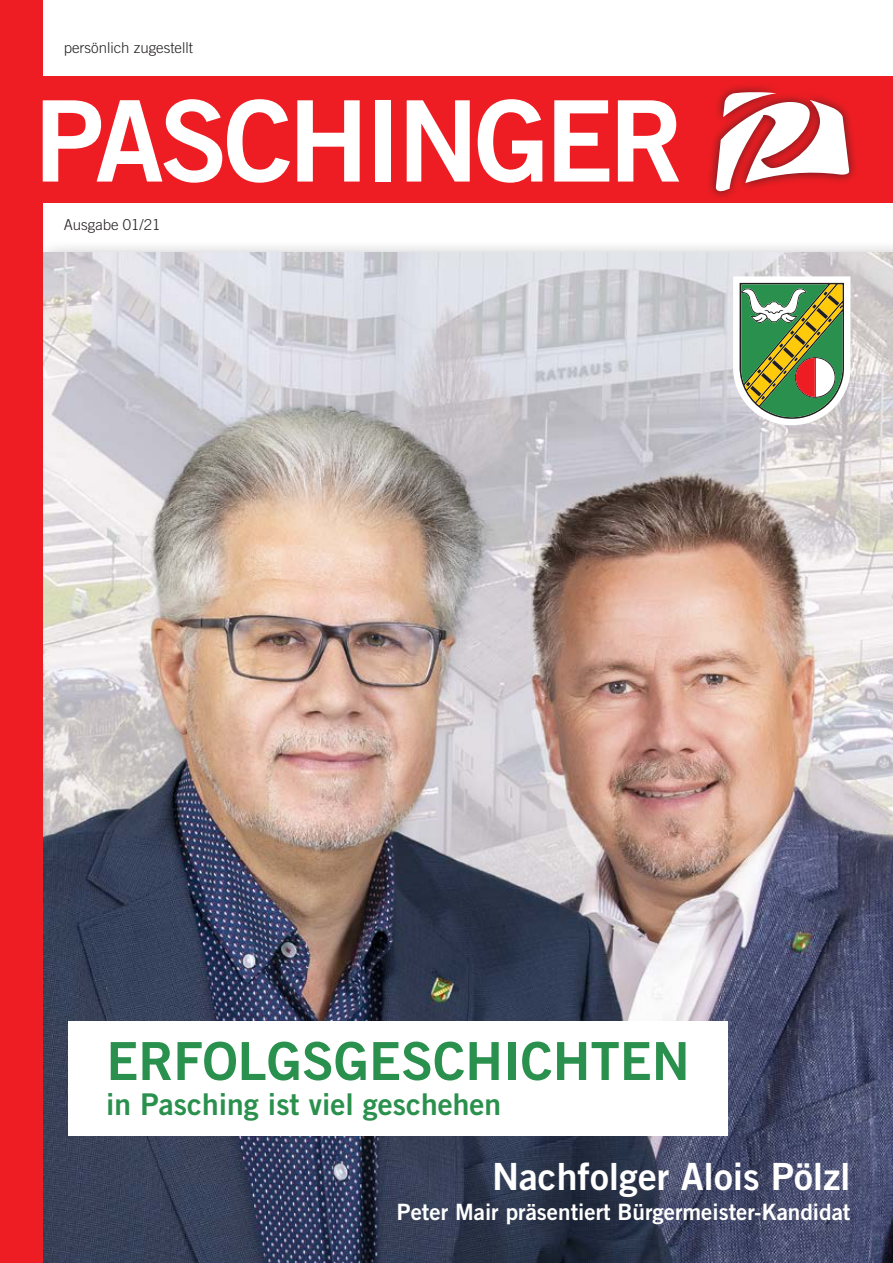
<style>
.page{position:relative;width:893px;height:1263px;background:#fff}
.page>*{position:absolute;margin:0;border:0;box-sizing:border-box;transform-origin:0 0}
.t1{font:112.5px "Trade Gothic LT Std Bd 2";letter-spacing:-.04em;color:#fff}
.t2{font:52.5px "Trade Gothic LT Std Bd 2";color:#2a904d}
.t3{font:37.5px "Trade Gothic LT Std Bd 2";color:#fff}
.t4{font:30px "Trade Gothic LT Std Bd 2";color:#2a904d}
.t5{font:22.5px "Trade Gothic LT Std Bd 2";color:#fff}
.t6{font:300 15px "Trade Gothic LT Std";color:#231f20}
</style>
<div class="page">
<div style="left:0;top:77px;width:893px;height:126px;background:#ee1d23"></div>
<img style="left:43px;top:253px;width:850px;height:1010px">
<div style="left:706px;top:82px;width:153px;height:119px;background:#231f20;opacity:.75"></div>
<svg style="left:715px;top:92px;width:134px;height:100px"></svg>
<div style="left:68px;top:1020px;width:660px;height:115px;background:#fff"></div>
<div style="left:0;top:0;width:43px;height:1263px;background:#ee1d23"></div>
<svg style="left:732px;top:275px;width:120px;height:172px"></svg>
<p class="t6" style="left:64px;top:39px;width:131px">persönlich zugestellt</p>
<p class="t1" style="left:35px;top:72px;width:651px">PASCHINGER</p>
<p class="t6" style="left:64px;top:215px;width:98px">Ausgabe 01/21</p>
<p class="t2" style="left:106px;top:1029px;width:585px">ERFOLGSGESCHICHTEN</p>
<p class="t4" style="left:106px;top:1085px;width:396px">in Pasching ist viel geschehen</p>
<p class="t3" style="left:492px;top:1154px;width:360px">Nachfolger Alois Pölzl</p>
<p class="t5" style="left:397px;top:1198px;width:455px">Peter Mair präsentiert Bürgermeister-Kandidat</p>
</div>
